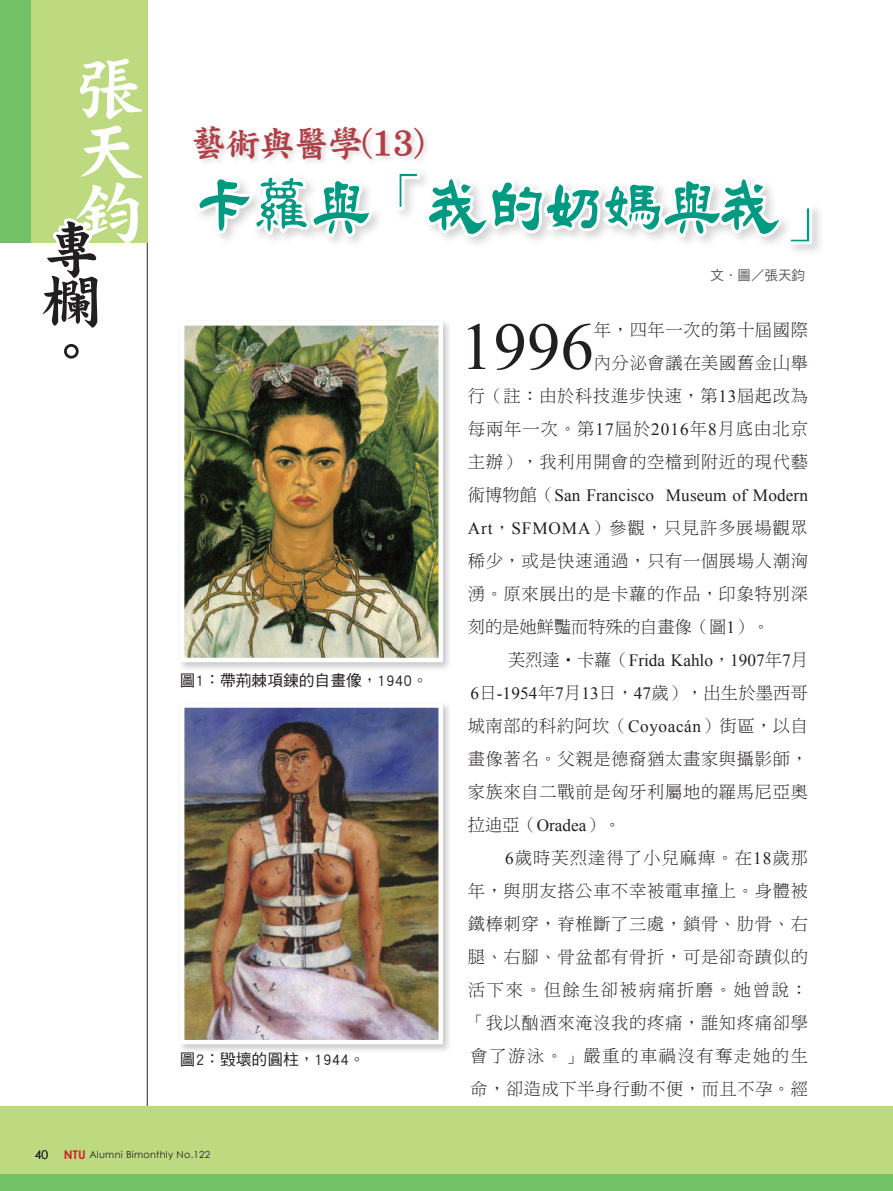
<style>
.page{position:relative;width:893px;height:1191px;background:#fff}
.page>*{position:absolute;margin:0;border:0;box-sizing:border-box;transform-origin:0 0}
.t1{font:72px/61.2px "DF Kai Shu Std W9";color:#fff;text-align:justify}
.t2{font:70.2px "winman tun 10012";color:#009982;scale:.83 1}
.t3{font:67.05px "Times New Roman";color:#231f20}
.t4{font:60px/51px "DF Kai Shu Std W9";color:#231f20;text-align:justify}
.t5{font:36px "DF Kai Shu Std W9";letter-spacing:-.05em;color:#b04048}
.t6{font:17.25px/33px "DF Ming Std W3";letter-spacing:.04em;color:#231f20;text-align:justify}
.t7{font:17.25px "Times New Roman";letter-spacing:.005em;color:#231f20}
.t8{font:15.75px "DF Hei Std W5";color:#231f20}
.t9{font:13.5px "DF Hei Std W5";color:#57585a}
.t10{font:12px "Century Gothic";color:#231f20}
.t11{font:9.75px "Century Gothic";letter-spacing:.025em;color:#231f20}
.s1{font-family:"Times New Roman"}
.s2{font-family:"DF Ming Std W3"}
.s3{font-weight:700;font-size:12px;color:#d1232a}
</style>
<div class="page">
<hr style="left:147px;top:242px;width:1px;height:864px;background:#231f20">
<div style="left:0;top:1106px;width:893px;height:83px;background:#bdda81"></div>
<div style="left:0;top:1174px;width:893px;height:17px;background:#71c167"></div>
<div style="left:0;top:0;width:147px;height:242px;background:#bdda81"></div>
<svg style="left:30px;top:218px;width:92px;height:25px"></svg>
<div style="left:0;top:0;width:31px;height:242px;background:#71c167"></div>
<svg style="left:200px;top:178px;width:177px;height:63px"></svg>
<svg style="left:399px;top:173px;width:416px;height:74px"></svg>
<div style="left:192px;top:125px;width:239px;height:42px;background:#231f20;opacity:.15"></div>
<div style="left:177px;top:319px;width:275px;height:352px;background:#231f20;opacity:.25"></div>
<img style="left:185px;top:326px;width:253px;height:331px">
<div style="left:180px;top:321px;width:263px;height:341px;border:4px solid #fff"></div>
<div style="left:177px;top:701px;width:275px;height:352px;background:#231f20;opacity:.25"></div>
<img style="left:185px;top:708px;width:253px;height:331px">
<div style="left:180px;top:703px;width:263px;height:341px;border:4px solid #fff"></div>
<h1 class="t1" style="left:73px;top:58px;width:71px">張天鈞</h1>
<h3 class="t4" style="left:41px;top:223px;width:58px">專欄。</h3>
<h3 class="t5" style="left:191px;top:123px;width:236px">藝術與醫學(13)</h3>
<h2 class="t2" style="left:195px;top:173px;width:777px">卡蘿與「我的奶媽與我」</h2>
<p class="t8" style="left:180px;top:671px;width:250px">圖1：帶荊棘項鍊的自畫像，1940。</p>
<p class="t8" style="left:180px;top:1051px;width:187px">圖2：毀壞的圓柱，1944。</p>
<p class="t9" style="left:710px;top:267px;width:96px">文．圖／張天鈞</p>
<p class="t6" style="left:468px;top:313px;width:342px;text-align:right">年，四年一次的第十屆國際<br>內分泌會議在美國舊金山舉<br>行（註：由於科技進步快速，第<span class="s1">13</span>屆起改為每兩年一次。第<span class="s1">17</span>屆於<span class="s1">2016</span>年<span class="s1">8</span>月底由北京主辦），我利用開會的空檔到附近的現代藝</p>
<p class="t7" style="left:468px;top:483px;width:342px"><span class="s2">術博物館（</span>San Francisco Museum of Modern</p>
<p class="t6" style="left:468px;top:511px;width:342px"><span class="s1">Art</span>，<span class="s1">SFMOMA</span>）參觀，只見許多展場觀眾稀少，或是快速通過，只有一個展場人潮洶湧。原來展出的是卡蘿的作品，印象特別深刻的是她鮮豔而特殊的自畫像（圖<span class="s1">1</span>）。</p>
<p class="t7" style="left:508px;top:648px;width:301px"><span class="s2">芙烈達‧卡蘿（</span>Frida Kahlo<span class="s2">，</span>1907<span class="s2">年</span>7<span class="s2">月</span></p>
<p class="t6" style="left:468px;top:676px;width:342px"><span class="s1">6</span>日<span class="s1">-1954</span>年<span class="s1">7</span>月<span class="s1">13</span>日，<span class="s1">47</span>歲），出生於墨西哥城南部的科約阿坎（<span class="s1">Coyoacán</span>）街區，以自畫像著名。父親是德裔猶太畫家與攝影師，家族來自二戰前是匈牙利屬地的羅馬尼亞奧拉迪亞（<span class="s1">Oradea</span>）。</p>
<p class="t6" style="left:468px;top:841px;width:342px;text-indent:38px"><span class="s1">6</span>歲時芙烈達得了小兒麻痺。在<span class="s1">18</span>歲那年，與朋友搭公車不幸被電車撞上。身體被鐵棒刺穿，脊椎斷了三處，鎖骨、肋骨、右腿、右腳、骨盆都有骨折，可是卻奇蹟似的活下來。但餘生卻被病痛折磨。她曾說：「我以酗酒來淹沒我的疼痛，誰知疼痛卻學會了游泳。」嚴重的車禍沒有奪走她的生命，卻造成下半身行動不便，而且不孕。經</p>
<h3 class="t3" style="left:460px;top:301px;width:136px">1996</h3>
<p class="t10" style="left:35px;top:1147px;width:15px">40</p>
<p class="t11" style="left:64px;top:1148px;width:148px"><span class="s3">NTU</span> Alumni Bimonthly No.122</p>
</div>
